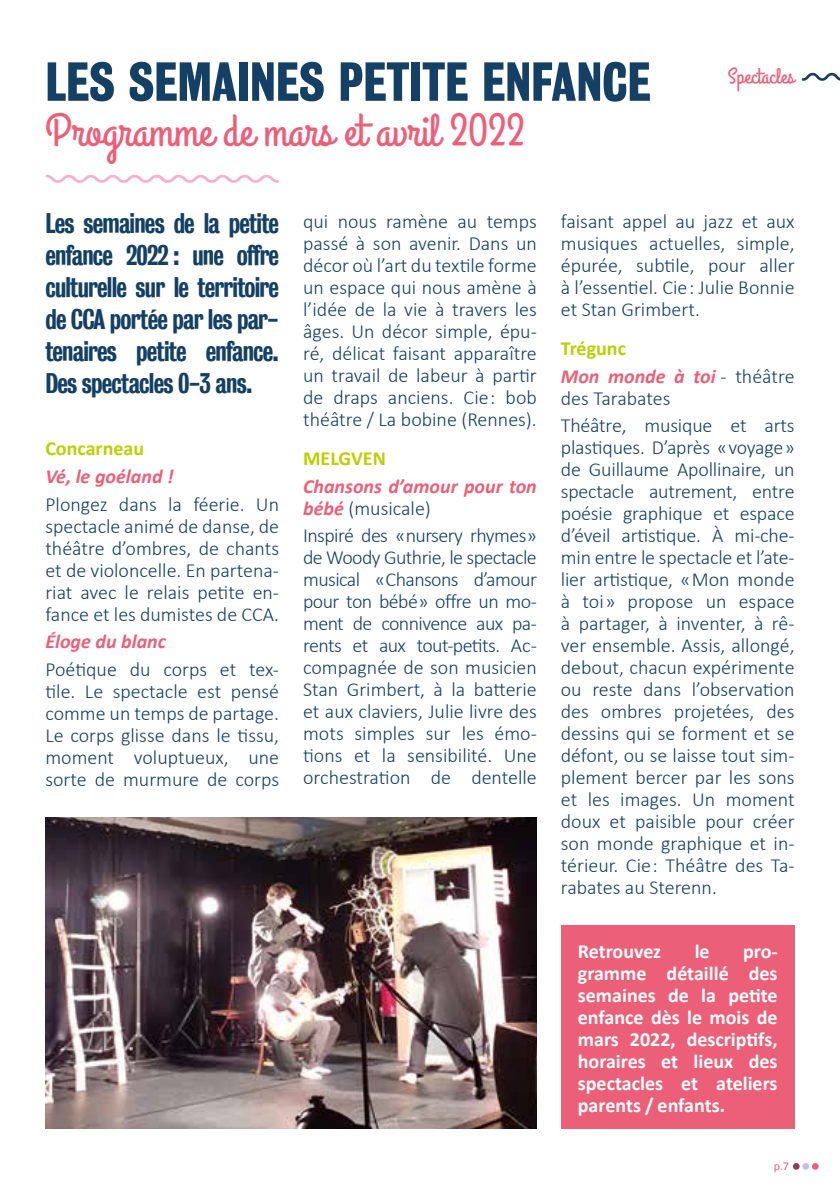
<style>
.page{position:relative;width:840px;height:1191px;background:#fff}
.page>*{position:absolute;margin:0;border:0;box-sizing:border-box;transform-origin:0 0}
.t1{font:50px "Bureau Grot Three Seven";color:#154066}
.t2{font:46px "Grand Hotel";color:#ec5f78}
.t3{font:26px/32px "Bureau Grotesque Three Five";letter-spacing:-.03em;color:#154066;text-align:justify}
.t4{font:22px "Grand Hotel";color:#ec5f78}
.t5{font:300 20px/22px "Calibri";color:#154066;text-align:justify}
.t6{font:700 20px/22px "Calibri";color:#fff;text-align:justify}
.t7{font:italic 700 20px/22px "Calibri";color:#ec5f78}
.t8{font:700 20px "Calibri";color:#bccf00}
.t9{font:12px "Calibri";color:#ec5f78}
.s1{font-weight:300;font-style:normal;color:#154066}
.s2{font-style:normal;color:#bccf00}
</style>
<div class="page">
<svg style="left:811px;top:1163px;width:7px;height:6px"></svg>
<svg style="left:802px;top:1163px;width:6px;height:6px"></svg>
<div style="left:792px;top:1163px;width:7px;height:6px;background:#8f3d5c;border-radius:50%"></div>
<svg style="left:801px;top:73px;width:38px;height:8px"></svg>
<svg style="left:45px;top:175px;width:234px;height:8px"></svg>
<div style="left:560px;top:925px;width:234px;height:203px;background:#ec5f78"></div>
<img style="left:45px;top:817px;width:491px;height:311px">
<h1 class="t1" style="left:45px;top:53px;width:606px">LES SEMAINES PETITE ENFANCE</h1>
<h2 class="t2" style="left:45px;top:101px;width:480px">Programme de mars et avril 2022</h2>
<p class="t4" style="left:727px;top:62px;width:68px">Spectacles</p>
<h3 class="t3" style="left:45px;top:207px;width:235px">Les semaines de la petite enfance 2022 : une offre culturelle sur le territoire de CCA portée par les par&shy;tenaires petite enfance.<br>Des spectacles 0-3 ans.</h3>
<p class="t5" style="left:303px;top:210px;width:235px">qui nous ramène au temps passé à son avenir. Dans un décor où l’art du textile forme un espace qui nous amène à l’idée de la vie à travers les âges. Un décor simple, épu&shy;ré, délicat faisant apparaître un travail de labeur à partir de draps anciens. Cie : bob théâtre / La bobine (Rennes).</p>
<p class="t8" style="left:303px;top:445px;width:84px">MELGVEN</p>
<p class="t7" style="left:303px;top:475px;width:235px">Chansons d’amour pour ton bébé <span class="s1">(musicale)</span></p>
<p class="t5" style="left:303px;top:524px;width:235px">Inspiré des « nursery rhymes » de Woody Guthrie, le spectacle musical « Chansons d’amour pour ton bébé » offre un mo&shy;ment de connivence aux pa&shy;rents et aux tout‐petits. Ac&shy;compagnée de son musicien Stan Grimbert, à la batterie et aux claviers, Julie livre des mots simples sur les émo&shy;tions et la sensibilité. Une orchestration de dentelle</p>
<p class="t8" style="left:45px;top:436px;width:100px">Concarneau</p>
<p class="t7" style="left:45px;top:465px;width:130px">Vé, le goéland !</p>
<p class="t5" style="left:45px;top:493px;width:235px">Plongez dans la féerie. Un spectacle animé de danse, de théâtre d’ombres, de chants et de violoncelle. En partena&shy;riat avec le relais petite en&shy;fance et les dumistes de CCA.</p>
<p class="t7" style="left:45px;top:630px;width:122px">Éloge du blanc</p>
<p class="t5" style="left:45px;top:658px;width:235px">Poétique du corps et tex&shy;tile. Le spectacle est pensé comme un temps de partage.<br>Le corps glisse dans le tissu, moment voluptueux, une sorte de murmure de corps</p>
<p class="t5" style="left:560px;top:210px;width:235px">faisant appel au jazz et aux musiques actuelles, simple, épurée, subtile, pour aller à l’essentiel. Cie : Julie Bonnie et Stan Grimbert.</p>
<p class="t7" style="left:560px;top:334px;width:235px;line-height:27.6px"><span class="s2">Trégunc<br></span>Mon monde à toi <span class="s1">- théâtre</span></p>
<p class="t5" style="left:560px;top:384px;width:235px;line-height:27.6px">des Tarabates<br>Théâtre, musique et arts</p>
<p class="t5" style="left:560px;top:436px;width:235px">plastiques. D’après « voyage » de Guillaume Apollinaire, un spectacle autrement, entre poésie graphique et espace d’éveil artistique. À mi-che&shy;min entre le spectacle et l’ate&shy;lier artistique, « Mon monde à toi » propose un espace à partager, à inventer, à rê&shy;ver ensemble. Assis, allongé, debout, chacun expérimente ou reste dans l’observation des ombres projetées, des dessins qui se forment et se défont, ou se laisse tout sim&shy;plement bercer par les sons et les images. Un moment doux et paisible pour créer son monde graphique et in&shy;térieur. Cie : Théâtre des Ta&shy;rabates au Sterenn.</p>
<p class="t6" style="left:577px;top:940px;width:85px">Retrouvez</p>
<p class="t6" style="left:694px;top:940px;width:16px">le</p>
<p class="t6" style="left:577px;top:940px;width:201px;text-indent:165px">pro&shy;gramme détaillé des semaines de la petite enfance dès le mois de mars 2022, descriptifs, horaires et lieux des spectacles et ateliers parents / enfants.</p>
<p class="t9" style="left:773px;top:1158px;width:17px">p.7</p>
</div>
